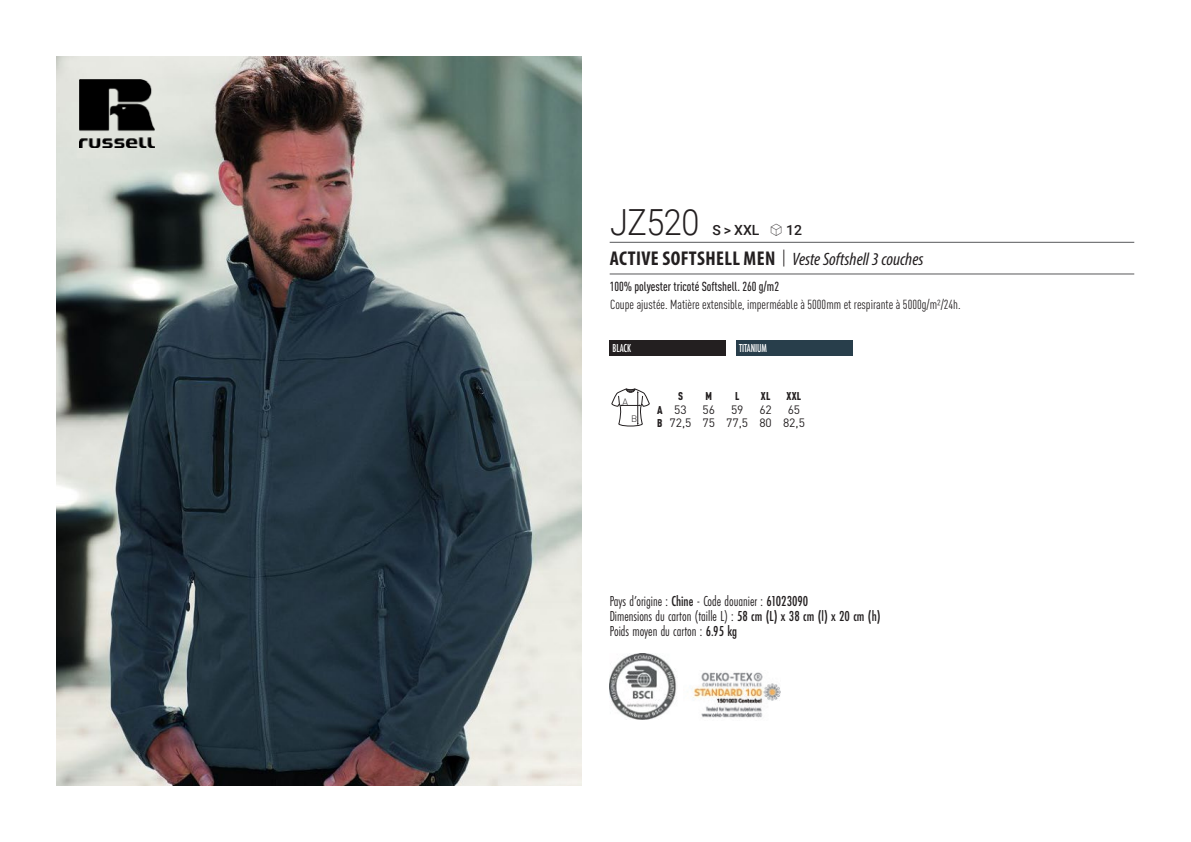
<style>
.page{position:relative;width:1191px;height:842px;background:#fff}
.page>*{position:absolute;margin:0;border:0;box-sizing:border-box;transform-origin:0 0}
.t1{font:300 36px "Roboto";letter-spacing:-.015em;color:#231f20;scale:.9 1}
.t2{font:italic 18px "Myriad Variable Concept";color:#231f20}
.t3{font:15px "Futura PT Cond";color:#231f20;scale:.95 1}
.t4{font:500 14px "Roboto";color:#231f20}
.t5{font:condensed 13px "DIN Pro";color:#231f20}
.grammage_2020{font:500 condensed 13px "DIN Pro";color:#231f20;scale:.95 1}
._88_tailles_tab_maig{font:12px/13.6px "DIN Pro";color:#231f20}
.Coloris_nuancier_bla{font:500 12px "Futura PT Cond";letter-spacing:-.01em;color:#fff;scale:.9 1}
._88_tailles_tab_maig-2{font:900 condensed 11.2px "DIN Pro";color:#231f20;scale:.95 1}
.t6{font:300 9.2px "DIN";color:#231f20}
.s1{font-family:"Linotype Shapeshifter";font-weight:400;font-size:16px}
.s2{font-family:"Myriad Pro";font-weight:700;font-style:normal;font-stretch:condensed;font-size:20px}
.s3{font-family:"Roboto Condensed";font-weight:300;font-style:normal;font-size:20px}
.s4{font-weight:900;font-stretch:condensed;font-size:11.2px}
.s5{font-weight:500}
</style>
<div class="page">
<img style="left:57px;top:57px;width:524px;height:728px">
<img style="left:79px;top:79px;width:75px;height:68px">
<div style="left:609px;top:340px;width:117px;height:16px;background:#231f20"></div>
<div style="left:736px;top:340px;width:116px;height:16px;background:#283e4b"></div>
<svg style="left:611px;top:388px;width:38px;height:38px"></svg>
<img style="left:609px;top:654px;width:68px;height:66px">
<img style="left:693px;top:672px;width:87px;height:46px">
<hr style="left:609px;top:242px;width:525px;height:1px;background:#57585a">
<hr style="left:609px;top:274px;width:525px;height:1px;background:#57585a">
<p class="t1" style="left:610px;top:197px;width:100px">JZ520</p>
<p class="t4" style="left:712px;top:220px;width:91px">S &gt; XXL <span class="s1">S</span> 12</p>
<p class="t2" style="left:610px;top:249px;width:315px"><span class="s2">ACTIVE SOFTSHELL MEN</span> <span class="s3">|</span> Veste Softshell 3 couches</p>
<p class="grammage_2020" style="left:609px;top:277px;width:180px">100% polyester tricoté Softshell. 260 g/m2</p>
<p class="t5" style="left:610px;top:295px;width:352px">Coupe ajustée. Matière extensible, imperméable à 5000mm et respirante à 5000g/m²/24h.</p>
<p class="Coloris_nuancier_bla" style="left:612px;top:341px;width:22px">BLACK</p>
<p class="Coloris_nuancier_bla" style="left:739px;top:341px;width:32px">TITANIUM</p>
<p class="t6" style="left:622px;top:396px;width:7px">A</p>
<p class="t6" style="left:631px;top:413px;width:8px">B</p>
<p class="_88_tailles_tab_maig-2" style="left:678px;top:387px;width:7px">S</p>
<p class="_88_tailles_tab_maig-2" style="left:705px;top:387px;width:8px">M</p>
<p class="_88_tailles_tab_maig-2" style="left:735px;top:387px;width:6px">L</p>
<p class="_88_tailles_tab_maig-2" style="left:761px;top:387px;width:12px">XL</p>
<p class="_88_tailles_tab_maig-2" style="left:786px;top:387px;width:17px">XXL</p>
<p class="_88_tailles_tab_maig" style="left:657px;top:401px;width:31px"><span class="s4">A</span> 53</p>
<p class="_88_tailles_tab_maig" style="left:702px;top:401px;width:14px">56</p>
<p class="_88_tailles_tab_maig" style="left:731px;top:401px;width:14px">59</p>
<p class="_88_tailles_tab_maig" style="left:759px;top:401px;width:14px">62</p>
<p class="_88_tailles_tab_maig" style="left:657px;top:401px;width:149px;text-indent:130px">65<br><span class="s4">B</span> 72,5 75 77,5 80 82,5</p>
<p class="t3" style="left:609px;top:592px;width:211px">Pays d’origine : <span class="s5">Chine</span> - Code douanier : <span class="s5">61023090</span></p>
<p class="t3" style="left:609px;top:607px;width:287px">Dimensions du carton (taille L) : <span class="s5">58 cm (L) x 38 cm (l) x 20 cm (h)</span></p>
<p class="t3" style="left:609px;top:622px;width:136px">Poids moyen du carton : <span class="s5">6.95 kg</span></p>
</div>
